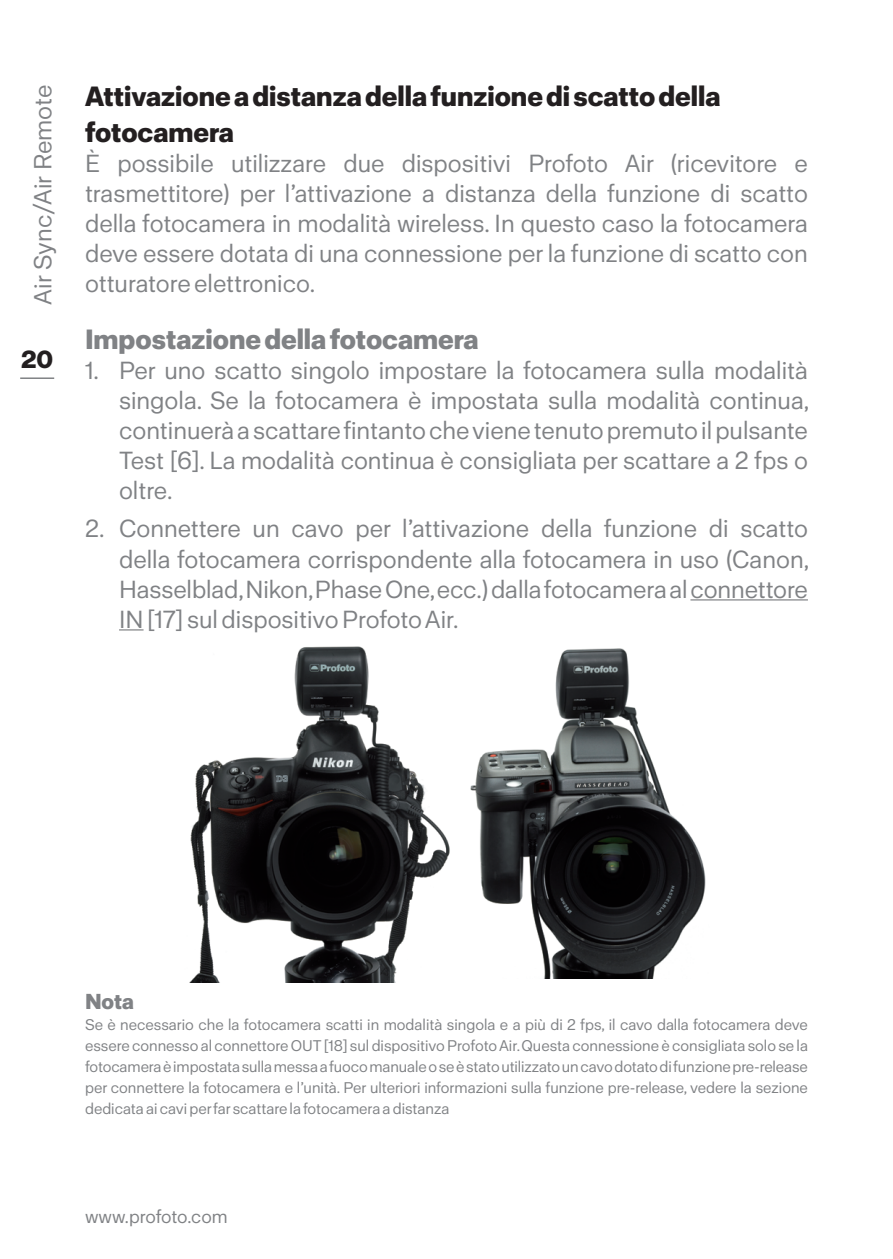
<style>
.page{position:relative;width:893px;height:1259px;background:#fff}
.page>*{position:absolute;margin:0;border:0;box-sizing:border-box;transform-origin:0 0}
.t1{font:700 27px/36px "Profoto Sans";color:#231f20}
.t2{font:700 27px "Profoto Sans";color:#808285}
.t3{font:24px/30px "Profoto Sans";color:#808285;text-align:justify}
.t4{font:700 24px "Profoto Sans";color:#231f20}
.t5{font:700 21px "Profoto Sans";color:#808285}
.t6{font:18px "Profoto Sans";letter-spacing:-.005em;color:#808285}
.t7{font:15px/21px "Profoto Sans";color:#808285;text-align:justify}
</style>
<div class="page">
<hr style="left:20px;top:377px;width:34px;height:2px;background:#808285">
<hr style="left:690px;top:599px;width:118px;height:1px;background:#808285">
<svg style="left:119px;top:629px;width:25px;height:1px"></svg>
<img style="left:190px;top:646px;width:260px;height:336px">
<img style="left:470px;top:648px;width:236px;height:331px">
<p class="t3" style="left:28px;top:305px;width:221px;rotate:-90deg">Air Sync/Air Remote</p>
<p class="t4" style="left:21px;top:344px;width:34px">20</p>
<p class="t1" style="left:85px;top:77px;width:637px">Attivazione a distanza della funzione di scatto della fotocamera</p>
<p class="t3" style="left:85px;top:147px;width:724px">È possibile utilizzare due dispositivi Profoto Air (ricevitore e trasmettitore) per l’attivazione a distanza della funzione di scatto della fotocamera in modalità wireless. In questo caso la fotocamera deve essere dotata di una connessione per la funzione di scatto con otturatore elettronico.</p>
<p class="t2" style="left:85px;top:323px;width:395px">Impostazione della fotocamera</p>
<p class="t3" style="left:119px;top:355px;width:692px;text-indent:-34px">1. Per uno scatto singolo impostare la fotocamera sulla modalità singola. Se la fotocamera è impostata sulla modalità continua, continuerà a scattare fintanto che viene tenuto premuto il pulsante Test [6]. La modalità continua è consigliata per scattare a 2 fps o oltre.</p>
<p class="t3" style="left:119px;top:513px;width:692px;text-indent:-34px">2. Connettere un cavo per l’attivazione della funzione di scatto della fotocamera corrispondente alla fotocamera in uso (Canon, Hasselblad, Nikon, Phase One, ecc.) dalla fotocamera al connettore IN [17] sul dispositivo Profoto Air.</p>
<p class="t5" style="left:85px;top:989px;width:50px">Nota</p>
<p class="t7" style="left:85px;top:1014px;width:724px">Se è necessario che la fotocamera scatti in modalità singola e a più di 2 fps, il cavo dalla fotocamera deve essere connesso al connettore OUT [18] sul dispositivo Profoto Air. Questa connessione è consigliata solo se la fotocamera è impostata sulla messa a fuoco manuale o se è stato utilizzato un cavo dotato di funzione pre-release per connettere la fotocamera e l’unità. Per ulteriori informazioni sulla funzione pre-release, vedere la sezione dedicata ai cavi per far scattare la fotocamera a distanza</p>
<p class="t6" style="left:85px;top:1206px;width:144px">www.profoto.com</p>
</div>
